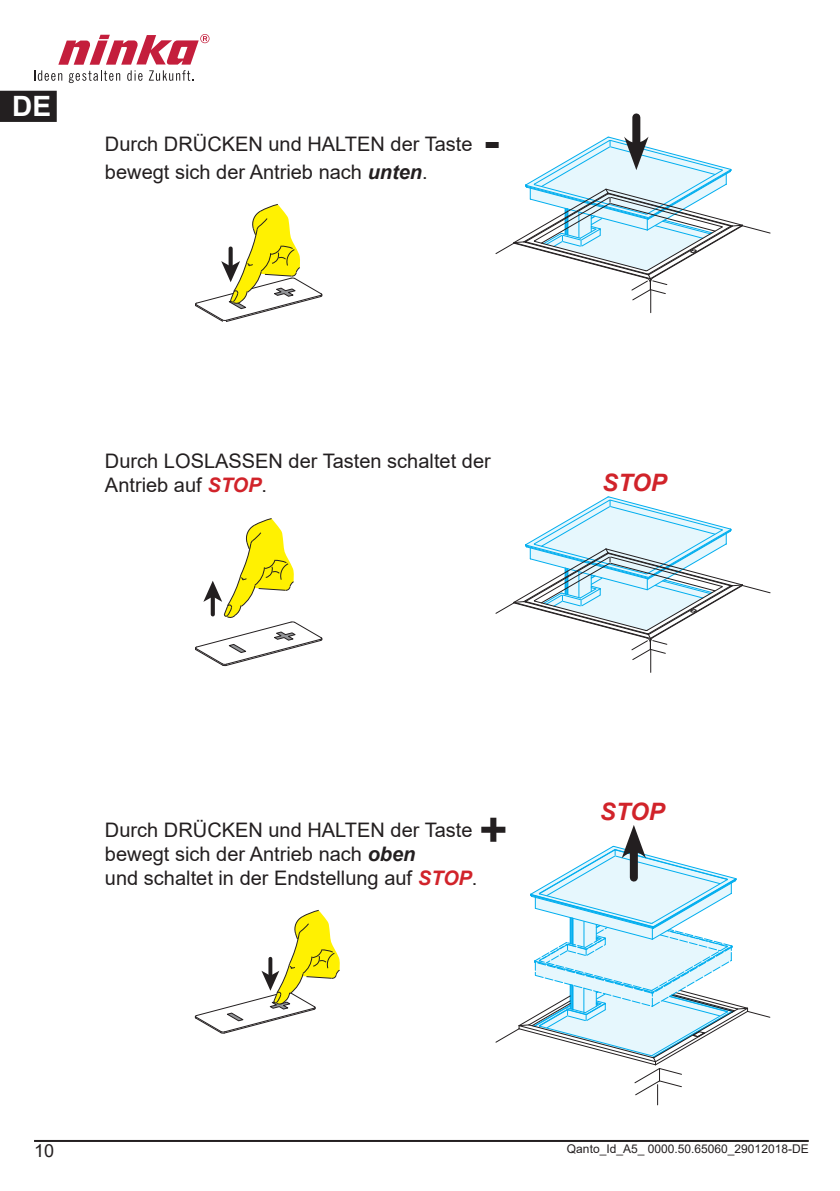
<style>
.page{position:relative;width:840px;height:1191px;background:#fff}
.page>*{position:absolute;margin:0;border:0;box-sizing:border-box;transform-origin:0 0}
.t1{font:700 48px "Arial";color:#231f20}
.t2{font:700 28px "Arial";color:#fff}
.t3{font:italic 700 24px "Arial";color:#d1232a}
.t4{font:20px/24px "Arial";color:#231f20}
.t5{font:18px "Arial";color:#231f20}
.t6{font:12px "Arial";color:#231f20}
.s1{font-weight:700;font-style:italic}
.s2{font-weight:700;font-style:italic;color:#d1232a}
</style>
<div class="page">
<svg style="left:195px;top:204px;width:127px;height:118px"></svg>
<svg style="left:195px;top:518px;width:127px;height:148px"></svg>
<svg style="left:495px;top:496px;width:275px;height:176px"></svg>
<svg style="left:195px;top:909px;width:145px;height:124px"></svg>
<hr style="left:34px;top:1140px;width:774px;height:2px;background:#231f20">
<div style="left:0;top:91px;width:57px;height:31px;background:#231f20"></div>
<svg style="left:34px;top:34px;width:175px;height:49px"></svg>
<svg style="left:495px;top:825px;width:274px;height:279px"></svg>
<div style="left:632px;top:117px;width:8px;height:33px;background:#231f20"></div>
<svg style="left:495px;top:137px;width:275px;height:176px"></svg>
<h2 class="t2" style="left:12px;top:87px;width:40px">DE</h2>
<p class="t4" style="left:105px;top:129px;width:369px;line-height:28.8px">Durch DRÜCKEN und HALTEN der Taste bewegt sich der Antrieb nach <span class="s1">unten</span>.</p>
<h1 class="t1" style="left:483px;top:106px;width:17px">-</h1>
<p class="t4" style="left:105px;top:449px;width:387px">Durch LOSLASSEN der Tasten schaltet der<br>Antrieb auf <span class="s2">STOP</span>.</p>
<p class="t3" style="left:601px;top:467px;width:66px">STOP</p>
<h1 class="t1" style="left:479px;top:796px;width:30px">+</h1>
<p class="t4" style="left:105px;top:817px;width:374px">Durch DRÜCKEN und HALTEN der Taste bewegt sich der Antrieb nach <span class="s1">oben<br></span>und schaltet in der Endstellung auf <span class="s2">STOP</span>.</p>
<p class="t3" style="left:599px;top:795px;width:66px">STOP</p>
<p class="t5" style="left:34px;top:1138px;width:22px">10</p>
<p class="t6" style="left:566px;top:1140px;width:243px">Qanto_Id_A5_ 0000.50.65060_29012018-DE</p>
</div>
